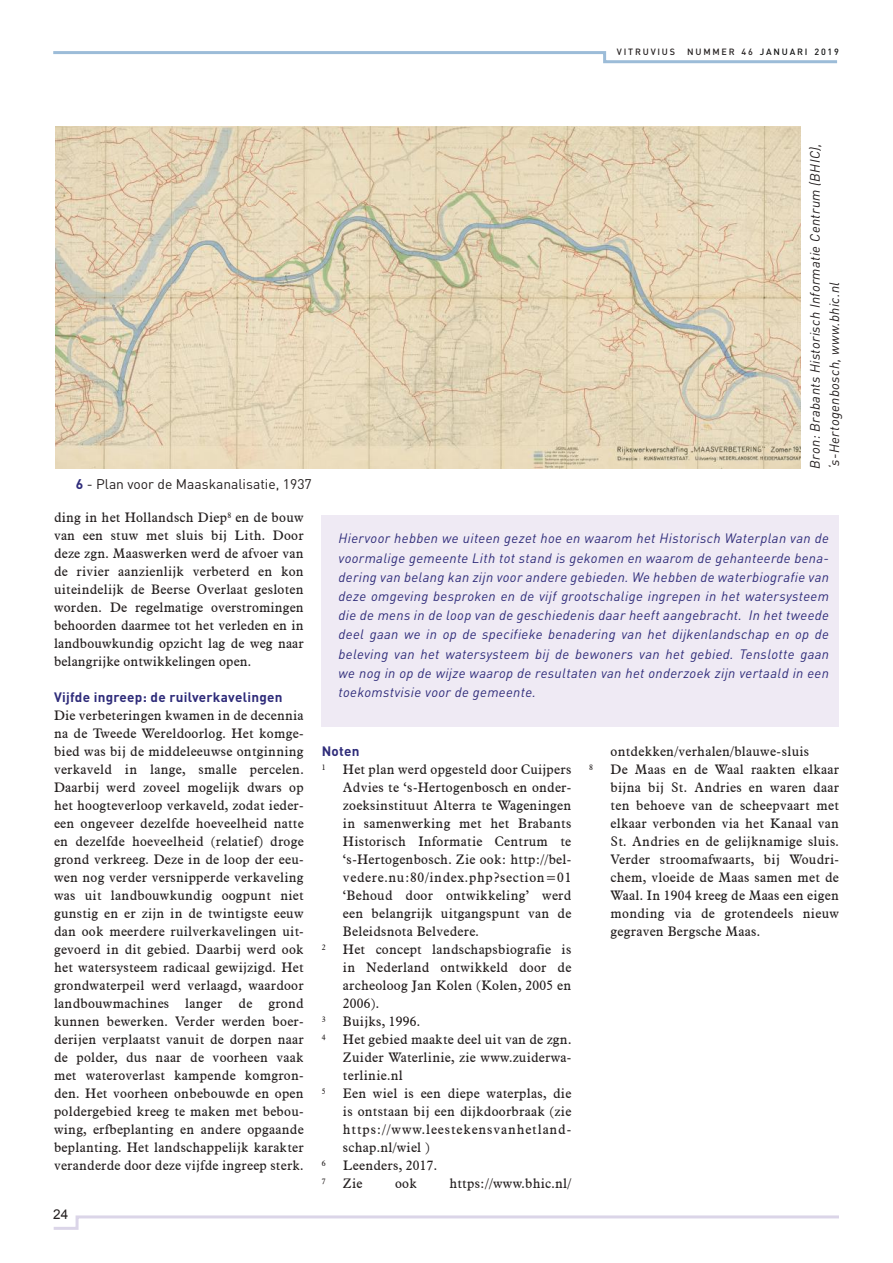
<style>
.page{position:relative;width:893px;height:1263px;background:#fff}
.page>*{position:absolute;margin:0;border:0;box-sizing:border-box;transform-origin:0 0}
.t1{font:13.8px "DIN";color:#241f1f}
.t2{font:13.5px/18px "Aldine 721 BT";letter-spacing:.02em;color:#241f1f;text-align:justify}
.t3{font:italic 13.5px/19.2px "DIN";letter-spacing:.025em;color:#2f2c7a;text-align:justify}
.t4{font:italic 13.5px/19.2px "DIN";letter-spacing:.025em;color:#241f1f}
.t5{font:700 13.5px "DIN";letter-spacing:.02em;color:#2f2c7a}
.t6{font:13.5px "Arial";color:#241f1f}
.t7{font:500 9px "DIN";letter-spacing:.2em;color:#111212}
.t8{font:500 9px "DIN";letter-spacing:.2em;color:#241f1f}
.t9{font:7.8px "Aldine 721 BT";color:#241f1f}
.s1{color:#241f1f}
.s2{font-weight:700;color:#2f2c7a}
</style>
<div class="page">
<svg style="left:53px;top:51px;width:784px;height:13px"></svg>
<svg style="left:53px;top:1215px;width:786px;height:15px"></svg>
<img style="left:55px;top:126px;width:746px;height:342px">
<div style="left:322px;top:515px;width:517px;height:212px;background:#efeaf4"></div>
<p class="t8" style="left:617px;top:46px;width:60px">VITRUVIUS</p>
<p class="t7" style="left:687px;top:46px;width:153px"><span class="s1">NUMMER 46</span> JANUARI 2019</p>
<p class="t1" style="left:76px;top:475px;width:238px"><span class="s2">6</span> - Plan voor de Maaskanalisatie, 1937</p>
<p class="t2" style="left:54px;top:508px;width:251px">ding in het Hollandsch Diep<sup>8</sup> en de bouw van een stuw met sluis bij Lith. Door deze zgn. Maaswerken werd de afvoer van de rivier aanzienlijk verbeterd en kon uiteindelijk de Beerse Overlaat gesloten worden. De regelmatige overstromingen behoorden daarmee tot het verleden en in landbouwkundig opzicht lag de weg naar belangrijke ontwikkelingen open.</p>
<p class="t5" style="left:54px;top:688px;width:230px">Vijfde ingreep: de ruilverkavelingen</p>
<p class="t2" style="left:54px;top:706px;width:251px">Die verbeteringen kwamen in de decennia na de Tweede Wereldoorlog. Het komge&shy;bied was bij de middeleeuwse ontginning verkaveld in lange, smalle percelen.<br>Daarbij werd zoveel mogelijk dwars op het hoogteverloop verkaveld, zodat ieder&shy;een ongeveer dezelfde hoeveelheid natte en dezelfde hoeveelheid (relatief) droge grond verkreeg. Deze in de loop der eeu&shy;wen nog verder versnipperde verkaveling was uit landbouwkundig oogpunt niet gunstig en er zijn in de twintigste eeuw dan ook meerdere ruilverkavelingen uit&shy;gevoerd in dit gebied. Daarbij werd ook het watersysteem radicaal gewijzigd. Het grondwaterpeil werd verlaagd, waardoor landbouwmachines langer de grond kunnen bewerken. Verder werden boer&shy;derijen verplaatst vanuit de dorpen naar de polder, dus naar de voorheen vaak met wateroverlast kampende komgron&shy;den. Het voorheen onbebouwde en open poldergebied kreeg te maken met bebou&shy;wing, erfbeplanting en andere opgaande beplanting. Het landschappelijk karakter veranderde door deze vijfde ingreep sterk.</p>
<p class="t6" style="left:53px;top:1205px;width:17px">24</p>
<p class="t4" style="left:805px;top:468px;width:327px;rotate:-90deg">Bron: Brabants Historisch Informatie Centrum (BHIC), ‘s-Hertogenbosch, www.bhic.nl</p>
<p class="t3" style="left:339px;top:529px;width:492px">Hiervoor hebben we uiteen gezet hoe en waarom het Historisch Waterplan van de voormalige gemeente Lith tot stand is gekomen en waarom de gehanteerde bena&shy;dering van belang kan zijn voor andere gebieden. We hebben de waterbiografie van deze omgeving besproken en de vijf grootschalige ingrepen in het watersysteem die de mens in de loop van de geschiedenis daar heeft aangebracht. In het tweede deel gaan we in op de specifieke benadering van het dijkenlandschap en op de beleving van het watersysteem bij de bewoners van het gebied. Tenslotte gaan we nog in op de wijze waarop de resultaten van het onderzoek zijn vertaald in een toekomstvisie voor de gemeente.</p>
<p class="t5" style="left:322px;top:742px;width:39px">Noten</p>
<p class="t9" style="left:322px;top:762px;width:5px">1</p>
<p class="t2" style="left:343px;top:760px;width:230px">Het plan werd opgesteld door Cuijpers Advies te ‘s-Hertogenbosch en onder&shy;zoeksinstituut Alterra te Wageningen in samenwerking met het Brabants Historisch Informatie Centrum te ‘s-Hertogenbosch. Zie ook: http://bel&shy;vedere.nu:80/index.php?section=01 ‘Behoud door ontwikkeling’ werd een belangrijk uitgangspunt van de Beleidsnota Belvedere.</p>
<p class="t9" style="left:322px;top:942px;width:5px">2</p>
<p class="t2" style="left:343px;top:940px;width:230px">Het concept landschapsbiografie is in Nederland ontwikkeld door de archeoloog Jan Kolen (Kolen, 2005 en 2006).</p>
<p class="t9" style="left:322px;top:1014px;width:5px">3</p>
<p class="t2" style="left:343px;top:1012px;width:79px">Buijks, 1996.</p>
<p class="t9" style="left:322px;top:1032px;width:5px">4</p>
<p class="t2" style="left:343px;top:1030px;width:230px">Het gebied maakte deel uit van de zgn.<br>Zuider Waterlinie, zie www.zuiderwa&shy;terlinie.nl</p>
<p class="t9" style="left:322px;top:1086px;width:5px">5</p>
<p class="t2" style="left:343px;top:1084px;width:230px">Een wiel is een diepe waterplas, die is ontstaan bij een dijkdoorbraak (zie https://www.leestekensvanhetland&shy;schap.nl/wiel )</p>
<p class="t9" style="left:322px;top:1158px;width:5px">6</p>
<p class="t2" style="left:343px;top:1156px;width:96px">Leenders, 2017.</p>
<p class="t9" style="left:322px;top:1176px;width:5px">7</p>
<p class="t2" style="left:343px;top:1174px;width:21px">Zie</p>
<p class="t2" style="left:395px;top:1174px;width:23px">ook</p>
<p class="t2" style="left:449px;top:1174px;width:123px">https://www.bhic.nl/</p>
<p class="t2" style="left:611px;top:742px;width:200px">ontdekken/verhalen/blauwe-sluis</p>
<p class="t9" style="left:589px;top:762px;width:5px">8</p>
<p class="t2" style="left:611px;top:760px;width:230px">De Maas en de Waal raakten elkaar bijna bij St. Andries en waren daar ten behoeve van de scheepvaart met elkaar verbonden via het Kanaal van St. Andries en de gelijknamige sluis.<br>Verder stroomafwaarts, bij Woudri&shy;chem, vloeide de Maas samen met de Waal. In 1904 kreeg de Maas een eigen monding via de grotendeels nieuw gegraven Bergsche Maas.</p>
</div>
